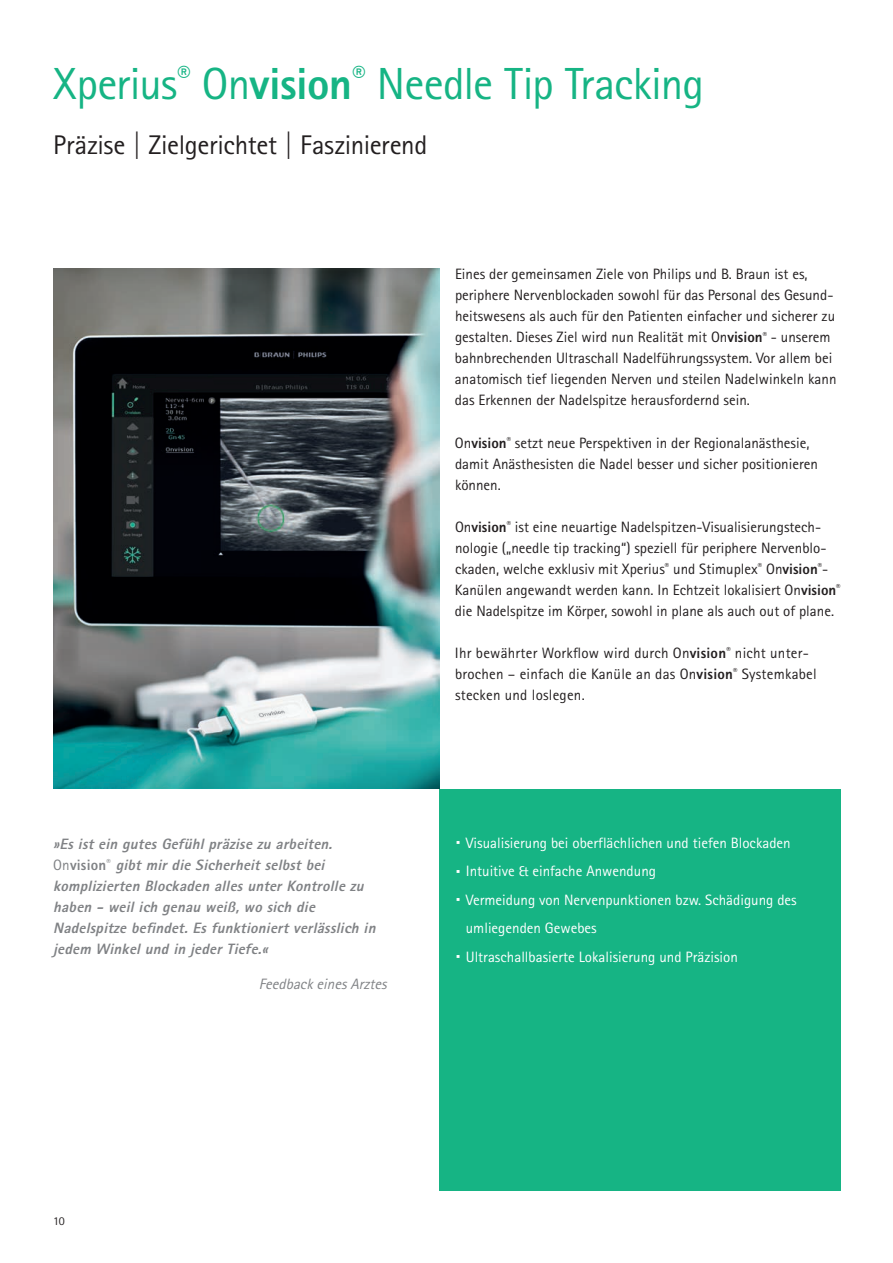
<style>
.page{position:relative;width:893px;height:1263px;background:#fff}
.page>*{position:absolute;margin:0;border:0;box-sizing:border-box;transform-origin:0 0}
.t1{font:45px "Rotis Sans Serif Pro";letter-spacing:-.02em;color:#16b484}
.t2{font:27px "Rotis Sans Serif Pro";letter-spacing:-.015em;color:#231f20}
.t3{font:15px/21px "Rotis Sans Serif Pro";color:#231f20}
.t4{font:italic 800 15px/21px "Rotis Sans Serif Pro";color:#808285}
.t5{font:15px "Rotis Sans Serif Pro";color:#fff}
.t6{font:italic 15px "Rotis Sans Serif Pro";color:#808285}
.t7{font:12px "Rotis Sans Serif Pro";color:#231f20}
.s1{font-weight:800}
.s2{font-weight:400;font-style:normal}
.s3{font-style:normal}
.s4{font-size:30px}
</style>
<div class="page">
<img style="left:54px;top:269px;width:385px;height:520px">
<div style="left:439px;top:789px;width:402px;height:402px;background:#16b484"></div>
<h1 class="t1" style="left:53px;top:57px;width:652px">Xperius<sup>®</sup> On<span class="s1">vision</span><sup>®</sup> Needle Tip Tracking</h1>
<h2 class="t2" style="left:53px;top:129px;width:376px">Präzise | Zielgerichtet | Faszinierend</h2>
<p class="t3" style="left:455px;top:264px;width:383px">Eines der gemeinsamen Ziele von Philips und B. Braun ist es, periphere Nervenblockaden sowohl für das Personal des Gesund&shy;heitswesens als auch für den Patienten einfacher und sicherer zu gestalten. Dieses Ziel wird nun Realität mit On<span class="s1">vision</span><sup>®</sup> - unserem bahnbrechenden Ultraschall Nadelführungssystem. Vor allem bei anatomisch tief liegenden Nerven und steilen Nadelwinkeln kann das Erkennen der Nadelspitze herausfordernd sein.</p>
<p class="t3" style="left:455px;top:432px;width:364px">On<span class="s1">vision</span><sup>®</sup> setzt neue Perspektiven in der Regionalanästhesie, damit Anästhesisten die Nadel besser und sicher positionieren können.</p>
<p class="t3" style="left:455px;top:516px;width:387px">On<span class="s1">vision</span><sup>®</sup> ist eine neuartige Nadelspitzen-Visualisierungstech&shy;nologie („needle tip tracking“) speziell für periphere Nervenblo&shy;ckaden, welche exklusiv mit Xperius<sup>®</sup> und Stimuplex<sup>®</sup> On<span class="s1">vision</span><sup>®</sup>- Kanülen angewandt werden kann. In Echtzeit lokalisiert On<span class="s1">vision</span><sup>® </sup>die Nadelspitze im Körper, sowohl in plane als auch out of plane.</p>
<p class="t3" style="left:455px;top:642px;width:363px">Ihr bewährter Workflow wird durch On<span class="s1">vision</span><sup>®</sup> nicht unter&shy;brochen – einfach die Kanüle an das On<span class="s1">vision</span><sup>®</sup> Systemkabel stecken und loslegen.</p>
<p class="t4" style="left:53px;top:833px;width:328px">»Esistein gutesGefühlpräzise zu arbeiten.<br><span class="s2">O n</span> <span class="s3">v i s i o n</span> <sup>®</sup> gibtmirdie Sicherheitselbstbei komplizierten Blockaden allesunterKontrolle zu haben - weilich genau weiß,wo sich die Nadelspitze befindet.Esfunktioniertverlässlich in jedem Winkelund in jederTiefe.«</p>
<p class="t5" style="left:455px;top:834px;width:337px"><span class="s4">·</span> Visualisierung bei oberflächlichen und tiefen Blockaden</p>
<p class="t5" style="left:455px;top:862px;width:202px"><span class="s4">·</span> Intuitive &amp; einfache Anwendung</p>
<p class="t5" style="left:455px;top:891px;width:343px"><span class="s4">·</span> Vermeidung von Nervenpunktionen bzw. Schädigung des</p>
<p class="t5" style="left:466px;top:919px;width:133px">umliegenden Gewebes</p>
<p class="t5" style="left:455px;top:948px;width:284px"><span class="s4">·</span> Ultraschallbasierte Lokalisierung und Präzision</p>
<p class="t7" style="left:53px;top:1213px;width:13px">10</p>
<p class="t6" style="left:259px;top:975px;width:133px">FeedbackeinesArztes</p>
</div>
